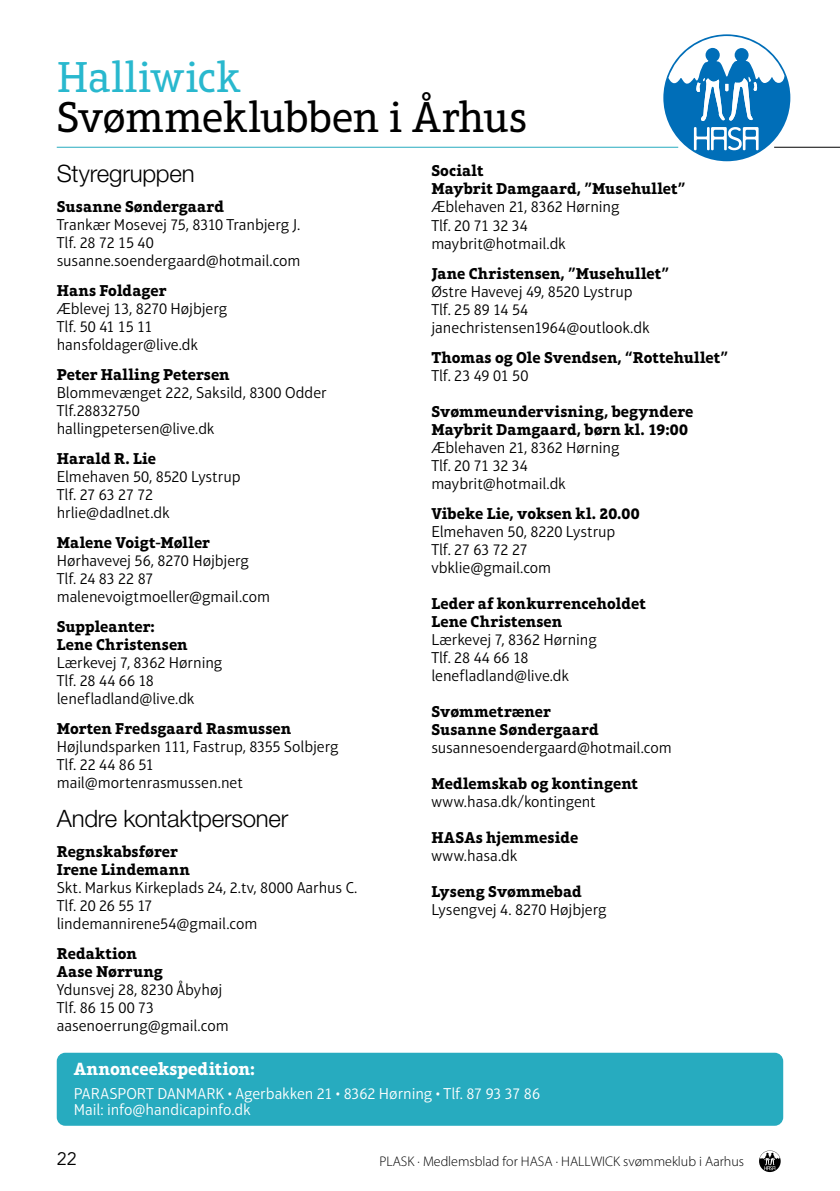
<style>
.page{position:relative;width:840px;height:1191px;background:#fff}
.page>*{position:absolute;margin:0;border:0;box-sizing:border-box;transform-origin:0 0}
.t1{font:44px "Aptifer Slab LTW01";letter-spacing:-.02em;color:#000}
.t2{font:44px "Aptifer Slab LTW01";letter-spacing:-.005em;color:#29b8ce}
.t3{font:300 24px "Helvetica Neue LT Std";letter-spacing:-.01em;color:#000}
.t4{font:700 18px "Aptifer Slab LTW01";color:#fff}
.t5{font:18px "Avenir LT Std";color:#000}
.t6{font:300 16px/18px "Aptifer Sans LTW01";letter-spacing:-.005em;color:#000}
.t7{font:700 16px/18px "Aptifer Slab LTW01";color:#000}
.t8{font:300 16px/16px "Aptifer Sans LTW01";letter-spacing:-.005em;color:#fff}
.t9{font:300 14px "Myriad Pro";color:#000}
</style>
<div class="page">
<svg style="left:759px;top:1150px;width:21px;height:22px"></svg>
<hr style="left:57px;top:147px;width:620px;height:1px;background:#27abbf">
<hr style="left:773px;top:147px;width:66px;height:1px;background:#000">
<svg style="left:663px;top:34px;width:126px;height:127px"></svg>
<div style="left:57px;top:1052px;width:725px;height:73px;background:#27abbf;border-radius:9px"></div>
<h1 class="t2" style="left:57px;top:52px;width:185px">Halliwick</h1>
<h1 class="t1" style="left:57px;top:92px;width:472px">Svømmeklubben i Århus</h1>
<h2 class="t3" style="left:57px;top:158px;width:139px">Styregruppen</h2>
<p class="t7" style="left:57px;top:197px;width:169px">Susanne Søndergaard</p>
<p class="t6" style="left:57px;top:215px;width:245px">Trankær Mosevej 75, 8310 Tranbjerg J.<br>Tlf. 28 72 15 40 susanne.soendergaard@hotmail.com</p>
<p class="t7" style="left:57px;top:281px;width:111px">Hans Foldager</p>
<p class="t6" style="left:57px;top:299px;width:172px">Æblevej 13, 8270 Højbjerg<br>Tlf. 50 41 15 11 hansfoldager@live.dk</p>
<p class="t7" style="left:57px;top:365px;width:174px">Peter Halling Petersen</p>
<p class="t6" style="left:57px;top:383px;width:271px">Blommevænget 222, Saksild, 8300 Odder<br>Tlf.28832750<br>hallingpetersen@live.dk</p>
<p class="t7" style="left:57px;top:449px;width:101px">Harald R. Lie</p>
<p class="t6" style="left:57px;top:467px;width:185px">Elmehaven 50, 8520 Lystrup<br>Tlf. 27 63 27 72 hrlie@dadlnet.dk</p>
<p class="t7" style="left:57px;top:533px;width:155px">Malene Voigt-Møller</p>
<p class="t6" style="left:57px;top:551px;width:215px">Hørhavevej 56, 8270 Højbjerg<br>Tlf. 24 83 22 87 malenevoigtmoeller@gmail.com</p>
<p class="t7" style="left:57px;top:617px;width:132px">Suppleanter:<br>Lene Christensen</p>
<p class="t6" style="left:57px;top:653px;width:167px">Lærkevej 7, 8362 Hørning<br>Tlf. 28 44 66 18 lenefladland@live.dk</p>
<p class="t7" style="left:57px;top:719px;width:236px">Morten Fredsgaard Rasmussen</p>
<p class="t6" style="left:57px;top:737px;width:283px">Højlundsparken 111, Fastrup, 8355 Solbjerg<br>Tlf. 22 44 86 51 mail@mortenrasmussen.net</p>
<h2 class="t3" style="left:57px;top:803px;width:233px">Andre kontaktpersoner</h2>
<p class="t7" style="left:57px;top:842px;width:135px">Regnskabsfører<br>Irene Lindemann</p>
<p class="t6" style="left:57px;top:878px;width:302px">Skt. Markus Kirkeplads 24, 2.tv, 8000 Aarhus C.<br>Tlf. 20 26 55 17<br>lindemannirene54@gmail.com</p>
<p class="t7" style="left:57px;top:944px;width:108px">Redaktion<br>Aase Nørrung</p>
<p class="t6" style="left:57px;top:980px;width:173px">Ydunsvej 28, 8230 Åbyhøj<br>Tlf. 86 15 00 73 aasenoerrung@gmail.com</p>
<p class="t7" style="left:431px;top:162px;width:255px">Socialt<br>Maybrit Damgaard, ”Musehullet”</p>
<p class="t6" style="left:431px;top:198px;width:190px">Æblehaven 21, 8362 Hørning<br>Tlf. 20 71 32 34 maybrit@hotmail.dk</p>
<p class="t7" style="left:431px;top:264px;width:239px">Jane Christensen, ”Musehullet”</p>
<p class="t6" style="left:431px;top:282px;width:219px">Østre Havevej 49, 8520 Lystrup<br>Tlf. 25 89 14 54 janechristensen1964@outlook.dk</p>
<p class="t7" style="left:431px;top:348px;width:298px">Thomas og Ole Svendsen, “Rottehullet”</p>
<p class="t6" style="left:431px;top:366px;width:98px">Tlf. 23 49 01 50</p>
<p class="t7" style="left:431px;top:402px;width:263px">Svømmeundervisning, begyndere<br>Maybrit Damgaard, børn kl. 19:00</p>
<p class="t6" style="left:431px;top:438px;width:190px">Æblehaven 21, 8362 Hørning<br>Tlf. 20 71 32 34 maybrit@hotmail.dk</p>
<p class="t7" style="left:431px;top:504px;width:210px">Vibeke Lie, voksen kl. 20.00</p>
<p class="t6" style="left:431px;top:522px;width:185px">Elmehaven 50, 8220 Lystrup<br>Tlf. 27 63 72 27 vbklie@gmail.com</p>
<p class="t7" style="left:431px;top:594px;width:216px">Leder af konkurrenceholdet<br>Lene Christensen</p>
<p class="t6" style="left:431px;top:630px;width:167px">Lærkevej 7, 8362 Hørning<br>Tlf. 28 44 66 18 lenefladland@live.dk</p>
<p class="t7" style="left:431px;top:702px;width:169px">Svømmetræner<br>Susanne Søndergaard</p>
<p class="t6" style="left:431px;top:738px;width:242px">susannesoendergaard@hotmail.com</p>
<p class="t7" style="left:431px;top:774px;width:208px">Medlemskab og kontingent</p>
<p class="t6" style="left:431px;top:792px;width:166px">www.hasa.dk/kontingent</p>
<p class="t7" style="left:431px;top:828px;width:148px">HASAs hjemmeside</p>
<p class="t6" style="left:431px;top:846px;width:87px">www.hasa.dk</p>
<p class="t7" style="left:431px;top:882px;width:152px">Lyseng Svømmebad</p>
<p class="t6" style="left:431px;top:900px;width:177px">Lysengvej 4. 8270 Højbjerg</p>
<p class="t4" style="left:74px;top:1058px;width:183px">Annonceekspedition:</p>
<p class="t8" style="left:74px;top:1085px;width:467px">PARASPORT DANMARK • Agerbakken 21 • 8362 Hørning • Tlf. 87 93 37 86<br>Mail: info@handicapinfo.dk</p>
<p class="t5" style="left:57px;top:1148px;width:21px">22</p>
<p class="t9" style="left:379px;top:1153px;width:366px">PLASK · Medlemsblad for HASA · HALLWICK svømmeklub i Aarhus</p>
</div>
